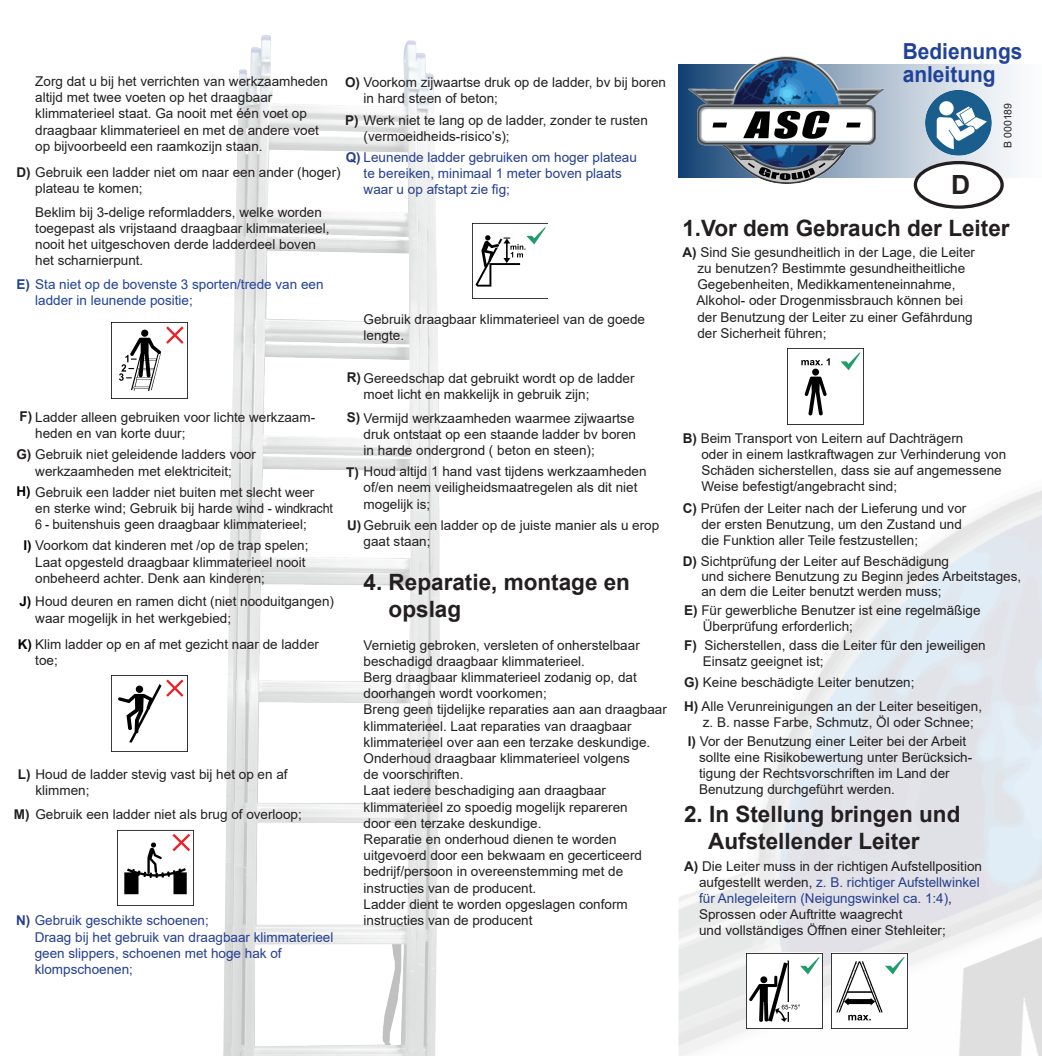
<style>
.page{position:relative;width:1042px;height:1056px;background:#fff}
.page>*{position:absolute;margin:0;border:0;box-sizing:border-box;transform-origin:0 0}
.t1{font:700 26.5px "Arial";color:#231f20}
.t2{font:700 22.5px/27px "Arial";color:#231f20}
.t3{font:700 22px/23.5px "Arial";color:#204298;scale:.95 1}
.t4{font:13.5px/16.2px "Arial";color:#231f20}
.t5{font:13.5px/16.2px "Arial";color:#253f8e}
.t6{font:13.5px/16.2px "Arial";color:#204298}
.t7{font:10.5px "Arial";color:#231f20}
.s1{font-weight:700}
.s2{font-weight:700;color:#000}
.s3{color:#253f8e}
</style>
<div class="page">
<img style="left:111px;top:35px;width:329px;height:1021px">
<img style="left:678px;top:178px;width:364px;height:878px">
<svg style="left:678px;top:65px;width:339px;height:113px"></svg>
<div style="left:915px;top:163px;width:87px;height:44px;background:#fff;border-radius:50%"></div>
<div style="left:914px;top:161px;width:90px;height:48px;border:3px solid #231f20;border-radius:50%"></div>
<img style="left:679px;top:56px;width:214px;height:143px">
<img style="left:924px;top:89px;width:67px;height:67px">
<img style="left:112px;top:323px;width:75px;height:75px">
<img style="left:112px;top:675px;width:75px;height:76px">
<img style="left:472px;top:223px;width:76px;height:76px">
<img style="left:117px;top:830px;width:76px;height:76px">
<img style="left:787px;top:348px;width:76px;height:76px">
<img style="left:747px;top:953px;width:75px;height:76px">
<img style="left:832px;top:953px;width:75px;height:76px">
<p class="t4" style="left:35px;top:73px;width:294px">Zorg dat u bij het verrichten van werkzaamheden altijd met twee voeten op het draagbaar klimmaterieel staat. Ga nooit met één voet op draagbaar klimmaterieel en met de andere voet op bijvoorbeeld een raamkozijn staan.</p>
<p class="t4" style="left:35px;top:164px;width:307px;text-indent:-19px"><span class="s1">D)</span> Gebruik een ladder niet om naar een ander (hoger) plateau te komen;</p>
<p class="t4" style="left:35px;top:204px;width:296px">Beklim bij 3-delige reformladders, welke worden toegepast als vrijstaand draagbaar klimmaterieel, nooit het uitgeschoven derde ladderdeel boven het scharnierpunt.</p>
<p class="t6" style="left:35px;top:276px;width:290px;text-indent:-19px"><span class="s1">E)</span> Sta niet op de bovenste 3 sporten/trede van een ladder in leunende positie;</p>
<p class="t4" style="left:364px;top:74px;width:304px;text-indent:-18px"><span class="s1">O)</span> Voorkom zijwaartse druk op de ladder, bv bij boren in hard steen of beton;</p>
<p class="t4" style="left:364px;top:112px;width:286px;text-indent:-19px"><span class="s1">P)</span> Werk niet te lang op de ladder, zonder te rusten (vermoeidheids-risico’s);</p>
<p class="t5" style="left:364px;top:149px;width:275px;text-indent:-18px"><span class="s1">Q)</span> Leunende ladder gebruiken om hoger plateau te bereiken, minimaal 1 meter boven plaats waar u op afstapt zie fig;</p>
<p class="t4" style="left:35px;top:409px;width:281px;text-indent:-16px"><span class="s1">F)</span> Ladder alleen gebruiken voor lichte werkzaam&shy;heden en van korte duur;</p>
<p class="t4" style="left:16px;top:446px;width:241px;text-align:center"><span class="s1">G)</span> Gebruik niet geleidende ladders voor werkzaamheden met elektriciteit;</p>
<p class="t4" style="left:35px;top:484px;width:299px;text-indent:-19px"><span class="s2">H)</span> Gebruik een ladder niet buiten met slecht weer<br>en sterke wind; Gebruik bij harde wind - windkracht<br>6 - buitenshuis geen draagbaar klimmaterieel;</p>
<p class="t4" style="left:35px;top:537px;width:275px;text-indent:-12px"><span class="s2">I)</span> Voorkom dat kinderen met /op de trap spelen;<br>Laat opgesteld draagbaar klimmaterieel nooit onbeheerd achter. Denk aan kinderen;</p>
<p class="t4" style="left:35px;top:593px;width:300px;text-indent:-16px"><span class="s2">J)</span> Houd deuren en ramen dicht (niet nooduitgangen) waar mogelijk in het werkgebied;</p>
<p class="t4" style="left:35px;top:636px;width:285px;text-indent:-17px"><span class="s2">K)</span> Klim ladder op en af met gezicht naar de ladder toe;</p>
<p class="t4" style="left:35px;top:766px;width:254px;text-indent:-18px"><span class="s1">L)</span> Houd de ladder stevig vast bij het op en af klimmen;</p>
<p class="t4" style="left:14px;top:806px;width:289px"><span class="s1">M)</span> Gebruik een ladder niet als brug of overloop;</p>
<p class="t5" style="left:35px;top:912px;width:300px;text-indent:-19px"><span class="s1">N)</span> Gebruik geschikte schoenen;<br>Draag bij het gebruik van draagbaar klimmaterieel geen slippers, schoenen met hoge hak of klompschoenen;</p>
<p class="t4" style="left:364px;top:311px;width:283px">Gebruik draagbaar klimmaterieel van de goede lengte.</p>
<p class="t4" style="left:364px;top:370px;width:272px;text-indent:-17px"><span class="s1">R)</span> Gereedschap dat gebruikt wordt op de ladder moet licht en makkelijk in gebruik zijn;</p>
<p class="t4" style="left:364px;top:410px;width:274px;text-align:justify;text-indent:-17px"><span class="s1">S)</span> Vermijd werkzaamheden waarmee zijwaartse druk ontstaat op een staande ladder bv boren in harde ondergrond ( beton en steen);</p>
<p class="t4" style="left:364px;top:463px;width:284px;text-indent:-18px"><span class="s1">T)</span> Houd altijd 1 hand vast tijdens werkzaamheden of/en neem veiligheidsmaatregelen als dit niet mogelijk is;</p>
<p class="t4" style="left:364px;top:517px;width:297px;text-indent:-16px"><span class="s1">U)</span> Gebruik een ladder op de juiste manier als u erop gaat staan;</p>
<h2 class="t2" style="left:389px;top:569px;width:243px;text-indent:-25px">4. Reparatie, montage en opslag</h2>
<p class="t4" style="left:364px;top:637px;width:305px">Vernietig gebroken, versleten of onherstelbaar beschadigd draagbaar klimmaterieel.<br>Berg draagbaar klimmaterieel zodanig op, dat doorhangen wordt voorkomen;<br>Breng geen tijdelijke reparaties aan aan draagbaar klimmaterieel. Laat reparaties van draagbaar klimmaterieel over aan een terzake deskundige.<br>Onderhoud draagbaar klimmaterieel volgens<br>de voorschriften.<br>Laat iedere beschadiging aan draagbaar klimmaterieel zo spoedig mogelijk repareren<br>door een terzake deskundige.<br>Reparatie en onderhoud dienen te worden uitgevoerd door een bekwaam en gecerticeerd bedrijf/persoon in overeenstemming met de instructies van de producent.<br>Ladder dient te worden opgeslagen conform instructies van de producent</p>
<h3 class="t3" style="left:903px;top:40px;width:127px">Bedienungs anleitung</h3>
<p class="t7" style="left:1000px;top:148px;width:46px;rotate:-90deg">B 000189</p>
<h1 class="t1" style="left:951px;top:166px;width:21px">D</h1>
<h2 class="t2" style="left:682px;top:215px;width:329px">1.Vor dem Gebrauch der Leiter</h2>
<p class="t4" style="left:696px;top:244px;width:280px;text-indent:-14px"><span class="s1">A)</span> Sind Sie gesundheitlich in der Lage, die Leiter zu benutzen? Bestimmte gesundheitheitliche Gegebenheiten, Medikkamenteneinnahme, Alkohol- oder Drogenmissbrauch können bei der Benutzung der Leiter zu einer Gefährdung der Sicherheit führen;</p>
<p class="t4" style="left:701px;top:430px;width:306px;text-indent:-19px"><span class="s1">B)</span> Beim Transport von Leitern auf Dachträgern<br>oder in einem lastkraftwagen zur Verhinderung von Schäden sicherstellen, dass sie auf angemessene Weise befestigt/angebracht sind;</p>
<p class="t4" style="left:701px;top:500px;width:266px;text-indent:-19px"><span class="s1">C)</span> Prüfen der Leiter nach der Lieferung und vor der ersten Benutzung, um den Zustand und die Funktion aller Teile festzustellen;</p>
<p class="t4" style="left:701px;top:554px;width:321px;line-height:15px;text-indent:-19px"><span class="s1">D)</span> Sichtprüfung der Leiter auf Beschädigung<br>und sichere Benutzung zu Beginn jedes Arbeitstages, an dem die Leiter benutzt werden muss;</p>
<p class="t4" style="left:703px;top:602px;width:279px;text-indent:-19px"><span class="s1">E)</span> Für gewerbliche Benutzer ist eine regelmäßige<br>Überprüfung erforderlich;</p>
<p class="t4" style="left:703px;top:637px;width:284px;text-indent:-19px"><span class="s1">F)</span> Sicherstellen, dass die Leiter für den jeweiligen<br>Einsatz geeignet ist;</p>
<p class="t4" style="left:684px;top:670px;width:299px;line-height:23.8px"><span class="s1">G)</span> Keine beschädigte Leiter benutzen;<br><span class="s1">H)</span> Alle Verunreinigungen an der Leiter beseitigen,</p>
<p class="t4" style="left:688px;top:713px;width:287px;line-height:18.8px;text-indent:15px">z. B. nasse Farbe, Schmutz, Öl oder Schnee;<br><span class="s1">I)</span> Vor der Benutzung einer Leiter bei der Arbeit</p>
<p class="t4" style="left:699px;top:749px;width:275px">sollte eine Risikobewertung unter Berücksich&shy;tigung der Rechtsvorschriften im Land der<br>Benutzung durchgeführt werden.</p>
<h2 class="t2" style="left:708px;top:801px;width:254px;text-indent:-24px">2. In Stellung bringen und<br>Aufstellender Leiter</h2>
<p class="t4" style="left:699px;top:858px;width:284px;text-indent:-15px"><span class="s1">A)</span> Die Leiter muss in der richtigen Aufstellposition aufgestellt werden, <span class="s3">z. B. richtiger Aufstellwinkel für Anlegeleitern (Neigungswinkel ca. 1:4)</span>, Sprossen oder Auftritte waagrecht<br>und vollständiges Öffnen einer Stehleiter;</p>
</div>
